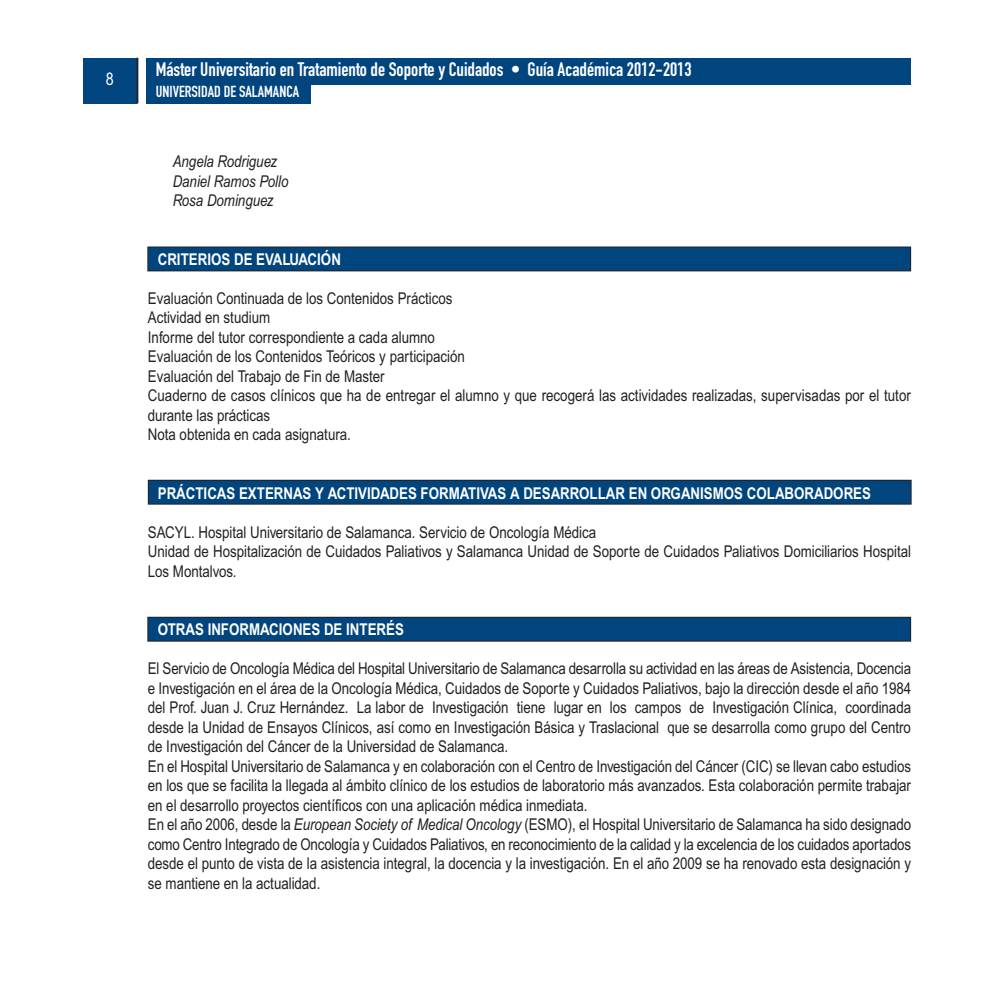
<style>
.page{position:relative;width:993px;height:993px;background:#fff}
.page>*{position:absolute;margin:0;border:0;box-sizing:border-box;transform-origin:0 0}
.t1{font:19.25px "DIN Engschrift Alternate";color:#fff}
.t2{font:17.5px "Arial Narrow";color:#fff}
.t3{font:16.28px/19.4px "Arial Narrow";color:#231f20}
.t4{font:700 16.28px "Arial Narrow";color:#fff}
.t5{font:italic 16.28px/19.4px "Arial Narrow";color:#231f20}
.t6{font:15.75px "DIN Engschrift Alternate";color:#fff}
.s1{font-style:italic}
</style>
<div class="page">
<div style="left:148px;top:617px;width:762px;height:24px;background:#01457f"></div>
<div style="left:147px;top:616px;width:763px;height:25px;border:1px solid #231f20"></div>
<div style="left:148px;top:480px;width:762px;height:24px;background:#01457f"></div>
<div style="left:148px;top:479px;width:763px;height:25px;border:1px solid #231f20"></div>
<div style="left:148px;top:247px;width:762px;height:24px;background:#01457f"></div>
<div style="left:147px;top:246px;width:763px;height:25px;border:1px solid #231f20"></div>
<div style="left:83px;top:58px;width:54px;height:45px;background:#01457f"></div>
<div style="left:146px;top:58px;width:164px;height:45px;background:#01457f"></div>
<hr style="left:136px;top:58px;width:2px;height:45px;background:#231f20">
<div style="left:146px;top:58px;width:764px;height:26px;background:#01457f"></div>
<p class="t2" style="left:106px;top:73px;width:9px">8</p>
<p class="t1" style="left:156px;top:62px;width:537px">Máster Universitario en Tratamiento de Soporte y Cuidados • Guía Académica 2012-2013</p>
<p class="t6" style="left:156px;top:86px;width:145px">UNIVERSIDAD DE SALAMANCA</p>
<p class="t5" style="left:173px;top:153px;width:117px">Angela Rodriguez<br>Daniel Ramos Pollo<br>Rosa Dominguez</p>
<p class="t4" style="left:158px;top:253px;width:184px">CRITERIOS DE EVALUACIÓN</p>
<p class="t3" style="left:148px;top:290px;width:764px">Evaluación Continuada de los Contenidos Prácticos<br>Actividad en studium<br>Informe del tutor correspondiente a cada alumno<br>Evaluación de los Contenidos Teóricos y participación<br>Evaluación del Trabajo de Fin de Master<br>Cuaderno de casos clínicos que ha de entregar el alumno y que recogerá las actividades realizadas, supervisadas por el tutor durante las prácticas<br>Nota obtenida en cada asignatura.</p>
<p class="t4" style="left:158px;top:487px;width:714px">PRÁCTICAS EXTERNAS Y ACTIVIDADES FORMATIVAS A DESARROLLAR EN ORGANISMOS COLABORADORES</p>
<p class="t3" style="left:148px;top:523px;width:764px">SACYL. Hospital Universitario de Salamanca. Servicio de Oncología Médica<br>Unidad de Hospitalización de Cuidados Paliativos y Salamanca Unidad de Soporte de Cuidados Paliativos Domiciliarios Hospital<br>Los Montalvos.</p>
<p class="t4" style="left:158px;top:623px;width:247px">OTRAS INFORMACIONES DE INTERÉS</p>
<p class="t3" style="left:148px;top:660px;width:764px">El Servicio de Oncología Médica del Hospital Universitario de Salamanca desarrolla su actividad en las áreas de Asistencia, Docencia e Investigación en el área de la Oncología Médica, Cuidados de Soporte y Cuidados Paliativos, bajo la dirección desde el año 1984 del Prof. Juan J. Cruz Hernández. La labor de Investigación tiene lugar en los campos de Investigación Clínica, coordinada desde la Unidad de Ensayos Clínicos, así como en Investigación Básica y Traslacional que se desarrolla como grupo del Centro de Investigación del Cáncer de la Universidad de Salamanca.<br>En el Hospital Universitario de Salamanca y en colaboración con el Centro de Investigación del Cáncer (CIC) se llevan cabo estudios en los que se facilita la llegada al ámbito clínico de los estudios de laboratorio más avanzados. Esta colaboración permite trabajar en el desarrollo proyectos científicos con una aplicación médica inmediata.<br>En el año 2006, desde la <span class="s1">European Society of Medical Oncology</span> (ESMO), el Hospital Universitario de Salamanca ha sido designado como Centro Integrado de Oncología y Cuidados Paliativos, en reconocimiento de la calidad y la excelencia de los cuidados aportados desde el punto de vista de la asistencia integral, la docencia y la investigación. En el año 2009 se ha renovado esta designación y se mantiene en la actualidad.</p>
</div>
